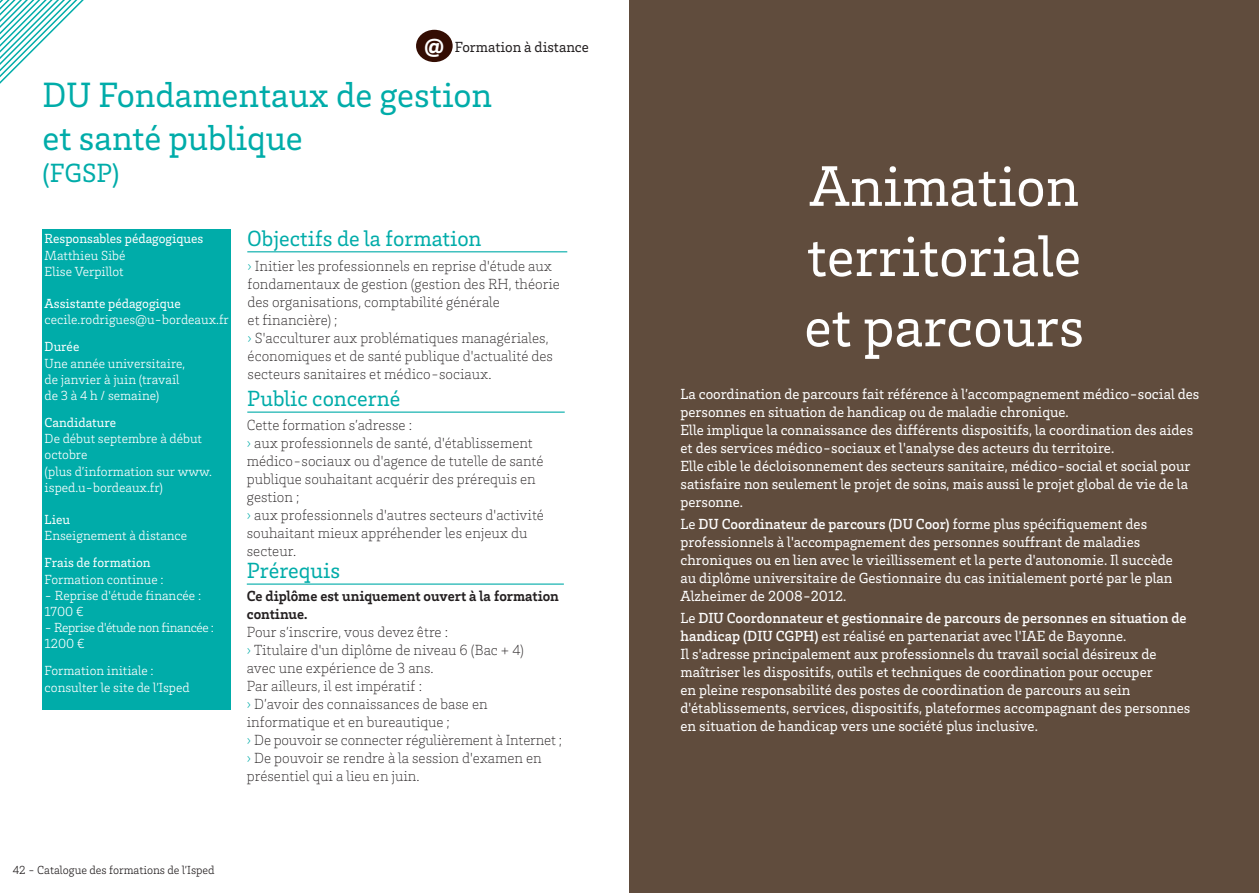
<style>
.page{position:relative;width:1259px;height:893px;background:#fff}
.page>*{position:absolute;margin:0;border:0;box-sizing:border-box;transform-origin:0 0}
.t1{font:58.5px/70.2px "Brix Slab";color:#fff;text-align:justify}
.t2{font:36px/43.2px "Brix Slab";color:#00aca9}
.t3{font:27px "Brix Slab";color:#00aca9}
.t4{font:22.5px "Brix Slab";color:#00aca9}
.t5{font:900 21.75px "Brix Slab";color:#fff}
.t6{font:15px/18px "Brix Slab";color:#fff}
.t7{font:200 15px/18px "Brix Slab";color:#231f20}
.t8{font:700 15px/18px "Brix Slab";color:#231f20}
.t9{font:15px "Brix Slab";color:#231f20}
.t10{font:300 13.5px/16.2px "Brix Slab";color:#fff}
.t11{font:13.5px "Brix Slab";color:#fff}
.t12{font:300 13.5px/16.2px "Brix Slab";letter-spacing:-.03em;color:#fff}
.t13{font:300 12px "Brix Slab";color:#231f20}
.s1{color:#00aca9}
.s2{font-weight:500}
</style>
<div class="page">
<div style="left:43px;top:230px;width:188px;height:480px;background:#00aca9"></div>
<hr style="left:247px;top:251px;width:320px;height:1px;background:#00aca9">
<hr style="left:247px;top:412px;width:318px;height:1px;background:#00aca9">
<hr style="left:247px;top:583px;width:317px;height:2px;background:#00aca9">
<div style="left:416px;top:30px;width:37px;height:32px;background:#340d03;border-radius:50%"></div>
<div style="left:629px;top:0;width:630px;height:893px;background:#604c3d"></div>
<svg style="left:0;top:0;width:84px;height:84px"></svg>
<p class="t5" style="left:424px;top:31px;width:22px">@</p>
<p class="t9" style="left:455px;top:38px;width:136px">Formation à distance</p>
<p class="t2" style="left:43px;top:72px;width:451px">DU Fondamentaux de gestion et santé publique</p>
<p class="t3" style="left:43px;top:156px;width:78px">(FGSP)</p>
<p class="t11" style="left:45px;top:230px;width:160px">Responsables pédagogiques</p>
<p class="t10" style="left:45px;top:246px;width:82px">Matthieu Sibé</p>
<p class="t10" style="left:45px;top:263px;width:81px">Elise Verpillot</p>
<p class="t11" style="left:45px;top:295px;width:138px">Assistante pédagogique</p>
<p class="t10" style="left:45px;top:311px;width:186px">cecile.rodrigues@u-bordeaux.fr</p>
<p class="t11" style="left:45px;top:338px;width:36px">Durée</p>
<p class="t10" style="left:45px;top:354px;width:142px">Une année universitaire, de janvier à juin (travail de 3 à 4 h / semaine)</p>
<p class="t11" style="left:45px;top:414px;width:73px">Candidature</p>
<p class="t10" style="left:45px;top:430px;width:159px">De début septembre à début octobre</p>
<p class="t10" style="left:45px;top:462px;width:169px">(plus d’information sur www. isped.u-bordeaux.fr)</p>
<p class="t11" style="left:45px;top:511px;width:27px">Lieu</p>
<p class="t10" style="left:45px;top:527px;width:144px">Enseignement à distance</p>
<p class="t11" style="left:45px;top:554px;width:107px">Frais de formation</p>
<p class="t10" style="left:45px;top:570px;width:121px">Formation continue :</p>
<p class="t10" style="left:45px;top:587px;width:158px">- Reprise d'étude financée :</p>
<p class="t10" style="left:45px;top:603px;width:40px">1700 €</p>
<p class="t12" style="left:45px;top:619px;width:171px">- Reprise d'étude non financée :<br>1200 €</p>
<p class="t10" style="left:45px;top:662px;width:111px">Formation initiale :</p>
<p class="t10" style="left:45px;top:678px;width:147px">consulter le site de l’Isped</p>
<p class="t4" style="left:247px;top:224px;width:236px">Objectifs de la formation</p>
<p class="t7" style="left:247px;top:257px;width:314px"><span class="s1">›</span> Initier les professionnels en reprise d'étude aux fondamentaux de gestion (gestion des RH, théorie des organisations, comptabilité générale<br>et financière) ;</p>
<p class="t7" style="left:247px;top:329px;width:307px"><span class="s1">›</span> S'acculturer aux problématiques managériales, économiques et de santé publique d'actualité des secteurs sanitaires et médico-sociaux.</p>
<p class="t4" style="left:247px;top:384px;width:154px">Public concerné</p>
<p class="t7" style="left:247px;top:415px;width:167px">Cette formation s’adresse :</p>
<p class="t7" style="left:247px;top:433px;width:298px"><span class="s1">›</span> aux professionnels de santé, d'établissement médico-sociaux ou d'agence de tutelle de santé publique souhaitant acquérir des prérequis en gestion ;</p>
<p class="t7" style="left:247px;top:505px;width:299px"><span class="s1">›</span> aux professionnels d'autres secteurs d'activité souhaitant mieux appréhender les enjeux du secteur.</p>
<p class="t4" style="left:247px;top:556px;width:95px">Prérequis</p>
<p class="t8" style="left:247px;top:586px;width:313px">Ce diplôme est uniquement ouvert à la formation continue.</p>
<p class="t7" style="left:247px;top:622px;width:203px">Pour s’inscrire, vous devez être :</p>
<p class="t7" style="left:247px;top:640px;width:279px"><span class="s1">›</span> Titulaire d'un diplôme de niveau 6 (Bac + 4) avec une expérience de 3 ans.<br>Par ailleurs, il est impératif :</p>
<p class="t7" style="left:247px;top:694px;width:242px"><span class="s1">›</span> D’avoir des connaissances de base en informatique et en bureautique ;</p>
<p class="t7" style="left:247px;top:730px;width:317px"><span class="s1">›</span> De pouvoir se connecter régulièrement à Internet ;</p>
<p class="t7" style="left:247px;top:748px;width:296px"><span class="s1">›</span> De pouvoir se rendre à la session d'examen en présentiel qui a lieu en juin.</p>
<p class="t13" style="left:13px;top:863px;width:203px">42 - Catalogue des formations de l’Isped</p>
<p class="t1" style="left:804px;top:149px;width:281px">Animation territoriale et parcours</p>
<p class="t6" style="left:680px;top:384px;width:520px">La coordination de parcours fait référence à l’accompagnement médico-social des personnes en situation de handicap ou de maladie chronique.</p>
<p class="t6" style="left:680px;top:420px;width:514px">Elle implique la connaissance des différents dispositifs, la coordination des aides et des services médico-sociaux et l'analyse des acteurs du territoire.</p>
<p class="t6" style="left:680px;top:456px;width:511px">Elle cible le décloisonnement des secteurs sanitaire, médico-social et social pour satisfaire non seulement le projet de soins, mais aussi le projet global de vie de la personne.</p>
<p class="t6" style="left:680px;top:514px;width:494px">Le <span class="s2">DU Coordinateur de parcours (DU Coor)</span> forme plus spécifiquement des professionnels à l'accompagnement des personnes souffrant de maladies chroniques ou en lien avec le vieillissement et la perte d'autonomie. Il succède au diplôme universitaire de Gestionnaire du cas initialement porté par le plan Alzheimer de 2008-2012.</p>
<p class="t6" style="left:680px;top:609px;width:511px">Le <span class="s2">DIU Coordonnateur et gestionnaire de parcours de personnes en situation de handicap (DIU CGPH)</span> est réalisé en partenariat avec l'IAE de Bayonne.<br>Il s'adresse principalement aux professionnels du travail social désireux de maîtriser les dispositifs, outils et techniques de coordination pour occuper<br>en pleine responsabilité des postes de coordination de parcours au sein d'établissements, services, dispositifs, plateformes accompagnant des personnes en situation de handicap vers une société plus inclusive.</p>
</div>
